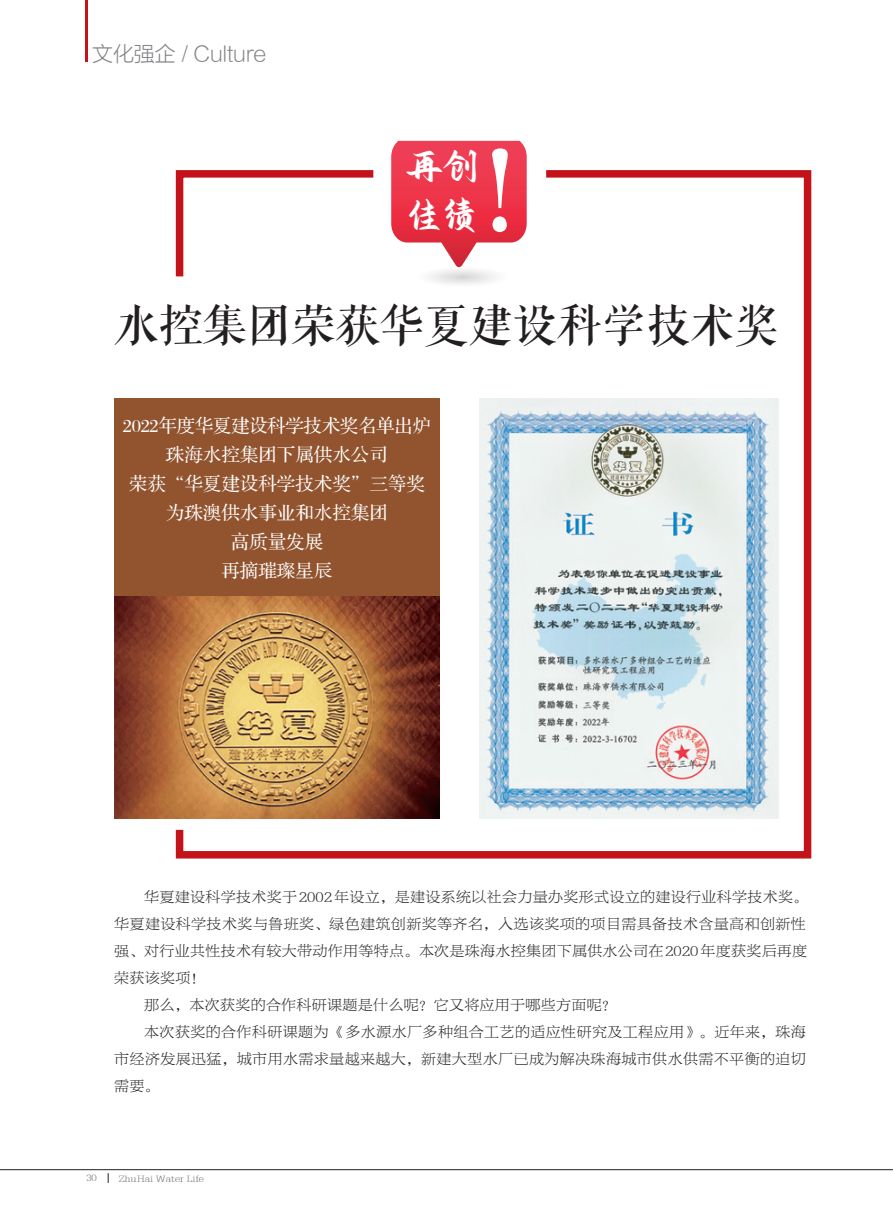
<style>
.page{position:relative;width:893px;height:1212px;background:#fff}
.page>*{position:absolute;margin:0;border:0;box-sizing:border-box;transform-origin:0 0}
.t1{font:44.25px "FZQKBYSJW GB1 0";color:#231f20}
.t2{font:35.25px/48.4px "zihunshuiyunxingkai";color:#fff}
.t3{font:21px "FZLTXHK GBK1 0";color:#808285}
.t4{font:18.45px/29.1px "FZS3 JW GB1 0";color:#fff;text-align:center}
.t5{font:15px "FZBYSK GBK1 0";letter-spacing:.025em;color:#231f20}
.t6{font:9.75px "FZBYSK GBK1 0";color:#6c6d70}
</style>
<div class="page">
<div style="left:114px;top:399px;width:326px;height:198px;background:#92542f"></div>
<svg style="left:172px;top:170px;width:640px;height:689px"></svg>
<svg style="left:391px;top:141px;width:136px;height:146px"></svg>
<svg style="left:172px;top:170px;width:209px;height:114px"></svg>
<img style="left:114px;top:597px;width:326px;height:222px">
<img style="left:479px;top:399px;width:300px;height:420px">
<hr style="left:85px;top:0;width:2px;height:62px;background:#c4121a">
<hr style="left:0;top:1169px;width:893px;height:1px;background:#231f20">
<h3 class="t3" style="left:92px;top:42px;width:176px">文化强企 / Culture</h3>
<h2 class="t2" style="left:407px;top:140px;width:72px">再创佳绩</h2>
<h1 class="t1" style="left:114px;top:303px;width:666px">水控集团荣获华夏建设科学技术奖</h1>
<p class="t4" style="left:123px;top:412px;width:309px">2022年度华夏建设科学技术奖名单出炉珠海水控集团下属供水公司<br>荣获“华夏建设科学技术奖”三等奖为珠澳供水事业和水控集团<br>高质量发展<br>再摘璀璨星辰</p>
<p class="t5" style="left:144px;top:889px;width:665px">华夏建设科学技术奖于2002年设立，是建设系统以社会力量办奖形式设立的建设行业科学技术奖。</p>
<p class="t5" style="left:114px;top:916px;width:693px">华夏建设科学技术奖与鲁班奖、绿色建筑创新奖等齐名，入选该奖项的项目需具备技术含量高和创新性</p>
<p class="t5" style="left:114px;top:943px;width:695px">强、对行业共性技术有较大带动作用等特点。本次是珠海水控集团下属供水公司在2020年度获奖后再度</p>
<p class="t5" style="left:114px;top:970px;width:93px">荣获该奖项！</p>
<p class="t5" style="left:144px;top:997px;width:474px">那么，本次获奖的合作科研课题是什么呢？它又将应用于哪些方面呢？</p>
<p class="t5" style="left:144px;top:1024px;width:663px">本次获奖的合作科研课题为《多水源水厂多种组合工艺的适应性研究及工程应用》。近年来，珠海</p>
<p class="t5" style="left:114px;top:1051px;width:693px">市经济发展迅猛，城市用水需求量越来越大，新建大型水厂已成为解决珠海城市供水供需不平衡的迫切</p>
<p class="t5" style="left:114px;top:1078px;width:47px">需要。</p>
<p class="t6" style="left:86px;top:1173px;width:12px">30</p>
<p class="t6" style="left:119px;top:1173px;width:87px">ZhuHai Water Life</p>
</div>
